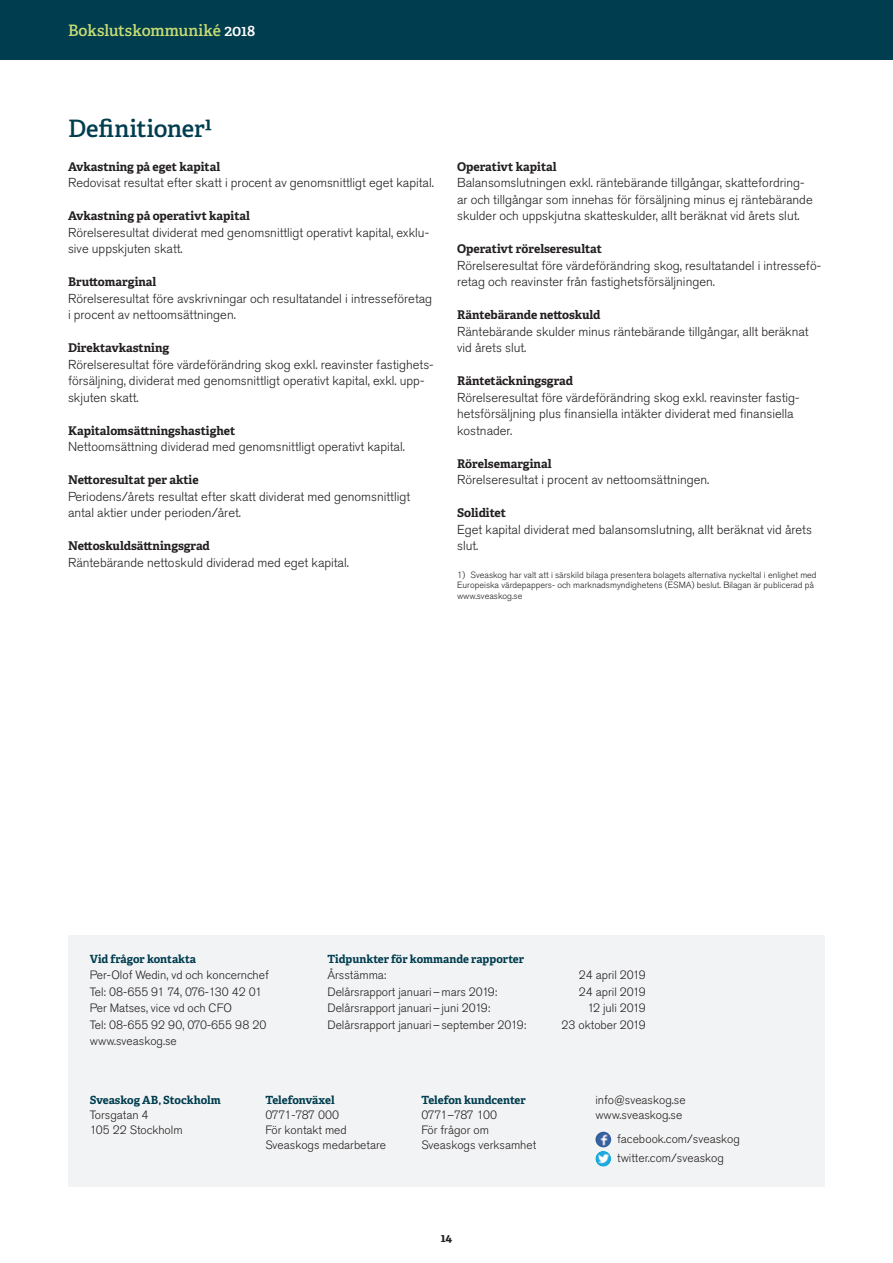
<style>
.page{position:relative;width:893px;height:1263px;background:#fff}
.page>*{position:absolute;margin:0;border:0;box-sizing:border-box;transform-origin:0 0}
.t1{font:600 24px "Adelle";letter-spacing:-.005em;color:#003d4f}
.t2{font:600 15.75px "Adelle";color:#c7dc72}
.t3{font:300 12.9px/16.5px "Akzidenz Grotesk Std";color:#231f20}
.t4{font:300 12px/15px "Akzidenz Grotesk Std";color:#231f20}
.t5{font:700 12px "Adelle";color:#231f20}
.t6{font:700 11.25px "Adelle";color:#003d4f}
.t7{font:300 9px/10.8px "Akzidenz Grotesk Std";color:#231f20}
.s1{color:#fff}
</style>
<div class="page">
<div style="left:0;top:0;width:893px;height:60px;background:#003d4f"></div>
<div style="left:68px;top:935px;width:757px;height:251px;background:#f2f3f4"></div>
<img style="left:595px;top:1131px;width:16px;height:16px;border-radius:50%">
<img style="left:595px;top:1151px;width:16px;height:16px;border-radius:50%">
<p class="t2" style="left:68px;top:24px;width:189px">Bokslutskommuniké <span class="s1">2018</span></p>
<h1 class="t1" style="left:68px;top:119px;width:145px">Definitioner1</h1>
<p class="t5" style="left:68px;top:161px;width:154px">Avkastning på eget kapital</p>
<p class="t3" style="left:68px;top:176px;width:367px">Redovisat resultat efter skatt i procent av genomsnittligt eget kapital.</p>
<p class="t5" style="left:68px;top:211px;width:183px">Avkastning på operativt kapital</p>
<p class="t3" style="left:68px;top:225px;width:363px">Rörelseresultat dividerat med genomsnittligt operativt kapital, exklu&shy;sive uppskjuten skatt.</p>
<p class="t5" style="left:68px;top:277px;width:90px">Bru-omarginal</p>
<p class="t3" style="left:68px;top:291px;width:366px">Rörelseresultat före avskrivningar och resultatandel i intresseföretag i procent av nettoomsättningen.</p>
<p class="t5" style="left:68px;top:343px;width:103px">Direktavkastning</p>
<p class="t3" style="left:68px;top:357px;width:367px">Rörelseresultat före värdeförändring skog exkl. reavinster fastighets&shy;försäljning, dividerat med genomsnittligt operativt kapital, exkl. upp&shy;skjuten skatt.</p>
<p class="t5" style="left:68px;top:425px;width:169px">Kapitalomsä-ningshastighet</p>
<p class="t3" style="left:68px;top:440px;width:338px">Nettoomsättning dividerad med genomsnittligt operativt kapital.</p>
<p class="t5" style="left:68px;top:475px;width:132px">Ne-oresultat per aktie</p>
<p class="t3" style="left:68px;top:489px;width:344px">Periodens/årets resultat efter skatt dividerat med genomsnittligt antal aktier under perioden/året.</p>
<p class="t5" style="left:68px;top:541px;width:143px">Ne-oskuldsä-ningsgrad</p>
<p class="t3" style="left:68px;top:555px;width:282px">Räntebärande nettoskuld dividerad med eget kapital.</p>
<p class="t5" style="left:457px;top:161px;width:101px">Operativt kapital</p>
<p class="t3" style="left:457px;top:176px;width:357px">Balansomslutningen exkl. räntebärande tillgångar, skattefordring&shy;ar och tillgångar som innehas för försäljning minus ej räntebärande skulder och uppskjutna skatteskulder, allt beräknat vid årets slut.</p>
<p class="t5" style="left:457px;top:244px;width:146px">Operativt rörelseresultat</p>
<p class="t3" style="left:457px;top:258px;width:365px">Rörelseresultat före värdeförändring skog, resultatandel i intressefö&shy;retag och reavinster från fastighetsförsäljningen.</p>
<p class="t5" style="left:457px;top:310px;width:145px">Räntebärande ne-oskuld</p>
<p class="t3" style="left:457px;top:324px;width:353px">Räntebärande skulder minus räntebärande tillgångar, allt beräknat vid årets slut.</p>
<p class="t5" style="left:457px;top:376px;width:117px">Räntetäckningsgrad</p>
<p class="t3" style="left:457px;top:390px;width:344px">Rörelseresultat före värdeförändring skog exkl. reavinster fastig&shy;hetsförsäljning plus finansiella intäkter dividerat med finansiella kostnader.</p>
<p class="t5" style="left:457px;top:458px;width:96px">Rörelsemarginal</p>
<p class="t3" style="left:457px;top:473px;width:254px">Rörelseresultat i procent av nettoomsättningen.</p>
<p class="t5" style="left:457px;top:508px;width:50px">Soliditet</p>
<p class="t3" style="left:457px;top:522px;width:356px">Eget kapital dividerat med balansomslutning, allt beräknat vid årets slut.</p>
<p class="t7" style="left:457px;top:570px;width:361px">1) Sveaskog har valt att i särskild bilaga presentera bolagets alternativa nyckeltal i enlighet med<br>Europeiska värdepappers- och marknadsmyndighetens (ESMA) beslut. Bilagan är publicerad på www.sveaskog.se</p>
<p class="t6" style="left:90px;top:954px;width:108px">Vid frågor kontakta</p>
<p class="t4" style="left:90px;top:968px;width:180px;line-height:16.5px">Per-Olof Wedin, vd och koncernchef<br>Tel: 08-655 91 74, 076-130 42 01<br>Per Matses, vice vd och CFO<br>Tel: 08-655 92 90, 070-655 98 20 www.sveaskog.se</p>
<p class="t6" style="left:327px;top:954px;width:198px">Tidpunkter för kommande rapporter</p>
<p class="t4" style="left:327px;top:969px;width:61px">Årsstämma:</p>
<p class="t4" style="left:579px;top:969px;width:68px">24 april 2019</p>
<p class="t4" style="left:327px;top:985px;width:171px">Delårsrapport januari – mars 2019:</p>
<p class="t4" style="left:579px;top:985px;width:68px">24 april 2019</p>
<p class="t4" style="left:327px;top:1002px;width:164px">Delårsrapport januari – juni 2019:</p>
<p class="t4" style="left:587px;top:1002px;width:60px">12 juli 2019</p>
<p class="t4" style="left:327px;top:1018px;width:200px">Delårsrapport januari – september 2019:</p>
<p class="t4" style="left:562px;top:1018px;width:86px">23 oktober 2019</p>
<p class="t6" style="left:90px;top:1095px;width:132px">Sveaskog AB, Stockholm</p>
<p class="t4" style="left:90px;top:1108px;width:94px">Torsgatan 4<br>105 22 Stockholm</p>
<p class="t6" style="left:265px;top:1095px;width:71px">Telefonväxel</p>
<p class="t4" style="left:265px;top:1108px;width:122px">0771-787 000<br>För kontakt med<br>Sveaskogs medarbetare</p>
<p class="t6" style="left:421px;top:1095px;width:106px">Telefon kundcenter</p>
<p class="t4" style="left:421px;top:1108px;width:116px">0771–787 100<br>För frågor om<br>Sveaskogs verksamhet</p>
<p class="t5" style="left:441px;top:1232px;width:13px">14</p>
<p class="t4" style="left:595px;top:1094px;width:92px">info@sveaskog.se www.sveaskog.se</p>
<p class="t4" style="left:617px;top:1130px;width:124px;line-height:19.2px">facebook.com/sveaskog twitter.com/sveaskog</p>
</div>
